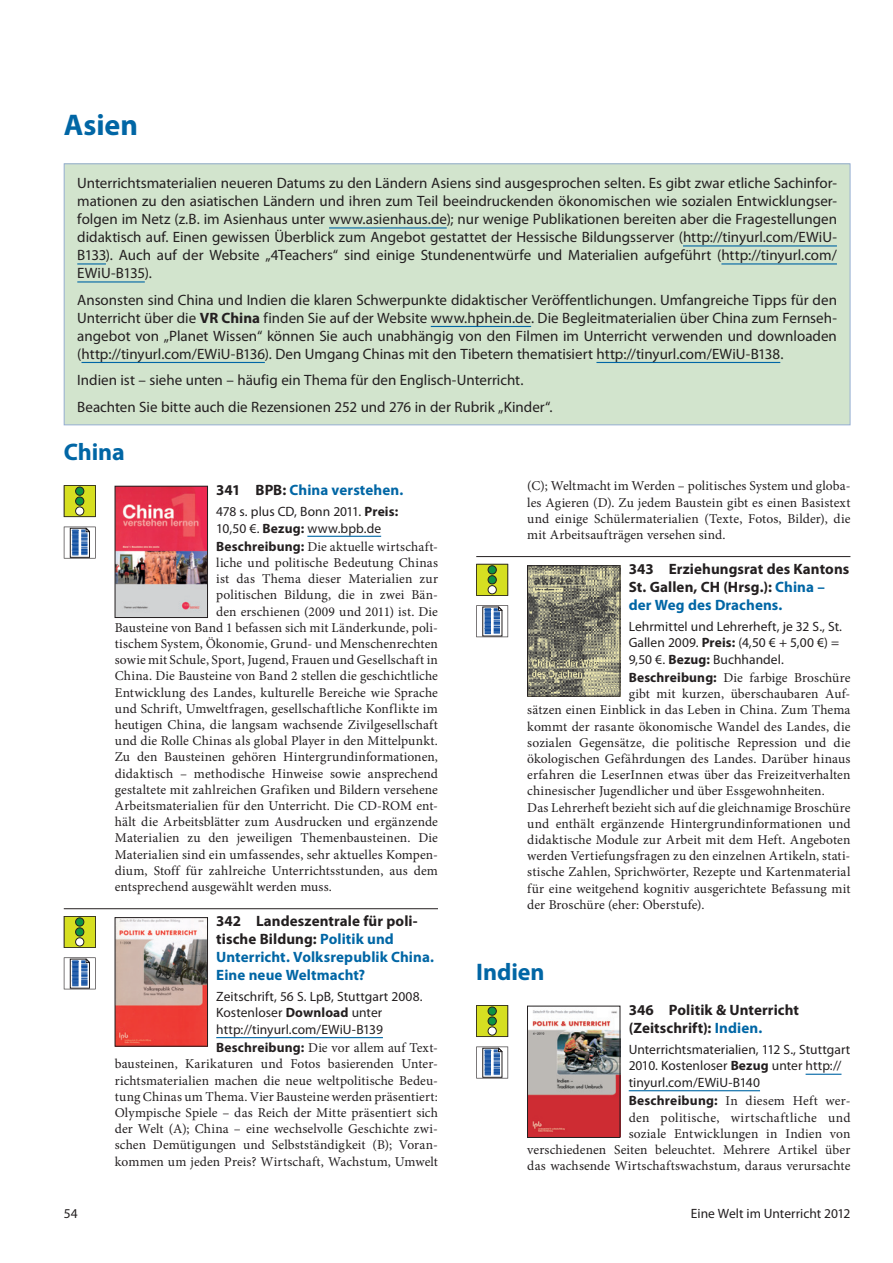
<style>
.page{position:relative;width:893px;height:1263px;background:#fff}
.page>*{position:absolute;margin:0;border:0;box-sizing:border-box;transform-origin:0 0}
.t1{font:700 30px "Myriad Pro";color:#0166a5}
.t2{font:700 24px "Myriad Pro";letter-spacing:-.005em;color:#0166a5}
.t3{font:15px/18px "Myriad Pro";color:#231f20;text-align:justify}
.t4{font:700 15px/18px "Myriad Pro";letter-spacing:.005em;color:#0166a5}
.t5{font:700 15px/18px "Myriad Pro";letter-spacing:.005em;color:#231f20}
.t6{font:13.5px/16.2px "Minion Pro";letter-spacing:.01em;color:#231f20;text-align:justify}
.t7{font:13.5px/16.5px "Myriad Pro";color:#231f20}
.s1{font-weight:700}
.s2{color:#231f20}
.s3{font-family:"Myriad Pro";font-weight:700}
.s4{color:#0166a5}
</style>
<div class="page">
<hr style="left:307px;top:536px;width:74px;height:1px;background:#0166a5">
<hr style="left:64px;top:908px;width:374px;height:1px;background:#231f20">
<hr style="left:216px;top:1037px;width:167px;height:1px;background:#0166a5">
<img style="left:117px;top:488px;width:89px;height:128px">
<div style="left:115px;top:486px;width:93px;height:132px;border:1px solid #231f20"></div>
<img style="left:117px;top:919px;width:89px;height:125px">
<div style="left:115px;top:917px;width:93px;height:129px;border:1px solid #231f20"></div>
<svg style="left:64px;top:517px;width:32px;height:1px"></svg>
<svg style="left:64px;top:485px;width:32px;height:32px"></svg>
<div style="left:64px;top:527px;width:33px;height:33px;background:#8c8a8a"></div>
<svg style="left:64px;top:527px;width:32px;height:31px"></svg>
<svg style="left:64px;top:916px;width:32px;height:32px"></svg>
<svg style="left:64px;top:989px;width:32px;height:1px"></svg>
<svg style="left:64px;top:957px;width:32px;height:32px"></svg>
<hr style="left:476px;top:556px;width:374px;height:1px;background:#231f20">
<hr style="left:806px;top:1074px;width:35px;height:1px;background:#0166a5">
<hr style="left:629px;top:1090px;width:131px;height:1px;background:#0166a5">
<img style="left:529px;top:567px;width:89px;height:127px">
<div style="left:527px;top:565px;width:93px;height:131px;border:1px solid #231f20"></div>
<img style="left:529px;top:1010px;width:89px;height:126px">
<div style="left:527px;top:1006px;width:93px;height:132px;border:1px solid #231f20"></div>
<svg style="left:508px;top:564px;width:1px;height:32px"></svg>
<svg style="left:476px;top:564px;width:32px;height:32px"></svg>
<svg style="left:476px;top:605px;width:33px;height:33px"></svg>
<svg style="left:476px;top:605px;width:32px;height:32px"></svg>
<svg style="left:508px;top:1005px;width:1px;height:32px"></svg>
<svg style="left:476px;top:1005px;width:32px;height:32px"></svg>
<svg style="left:476px;top:1046px;width:33px;height:33px"></svg>
<svg style="left:476px;top:1046px;width:32px;height:32px"></svg>
<div style="left:64px;top:164px;width:786px;height:261px;background:#d2e4cd"></div>
<hr style="left:329px;top:227px;width:118px;height:1px;background:#0166a5">
<hr style="left:683px;top:245px;width:154px;height:1px;background:#0166a5">
<svg style="left:77px;top:263px;width:29px;height:1px"></svg>
<hr style="left:721px;top:263px;width:116px;height:1px;background:#0166a5">
<hr style="left:77px;top:281px;width:68px;height:1px;background:#0166a5">
<hr style="left:431px;top:326px;width:100px;height:1px;background:#0166a5">
<hr style="left:82px;top:362px;width:183px;height:1px;background:#0166a5">
<hr style="left:596px;top:362px;width:184px;height:1px;background:#0166a5">
<div style="left:64px;top:163px;width:786px;height:262px;border:1px solid #97afd3"></div>
<h1 class="t1" style="left:64px;top:108px;width:76px">Asien</h1>
<p class="t3" style="left:77px;top:174px;width:761px">Unterrichtsmaterialien neueren Datums zu den Ländern Asiens sind ausgesprochen selten. Es gibt zwar etliche Sachinfor&shy;mationen zu den asiatischen Ländern und ihren zum Teil beeindruckenden ökonomischen wie sozialen Entwicklungser&shy;folgen im Netz (z.B. im Asienhaus unter www.asienhaus.de); nur wenige Publikationen bereiten aber die Fragestellungen didaktisch auf. Einen gewissen Überblick zum Angebot gestattet der Hessische Bildungsserver (http://tinyurl.com/EWiU-B133). Auch auf der Website „4Teachers“ sind einige Stundenentwürfe und Materialien aufgeführt (http://tinyurl.com/ EWiU-B135).</p>
<p class="t3" style="left:77px;top:291px;width:761px">Ansonsten sind China und Indien die klaren Schwerpunkte didaktischer Veröffentlichungen. Umfangreiche Tipps für den Unterricht über die <span class="s1">VR China</span> finden Sie auf der Website www.hphein.de. Die Begleitmaterialien über China zum Fernseh&shy;angebot von „Planet Wissen“ können Sie auch unabhängig von den Filmen im Unterricht verwenden und downloaden (http://tinyurl.com/EWiU-B136). Den Umgang Chinas mit den Tibetern thematisiert http://tinyurl.com/EWiU-B138.</p>
<p class="t3" style="left:77px;top:367px;width:477px;line-height:26.5px">Indien ist – siehe unten – häufig ein Thema für den Englisch-Unterricht.<br>Beachten Sie bitte auch die Rezensionen 252 und 276 in der Rubrik „Kinder“.</p>
<h2 class="t2" style="left:64px;top:439px;width:63px">China</h2>
<p class="t4" style="left:216px;top:481px;width:189px"><span class="s2">341 BPB:</span> China verstehen.</p>
<p class="t7" style="left:216px;top:503px;width:183px">478 s. plus CD, Bonn 2011. <span class="s1">Preis:<br></span>10,50 €. <span class="s1">Bezug:</span> www.bpb.de</p>
<p class="t6" style="left:216px;top:538px;width:223px"><span class="s3">Beschreibung:</span> Die aktuelle wirtschaft-</p>
<p class="t6" style="left:216px;top:555px;width:223px">liche und politische Bedeutung Chinas</p>
<p class="t6" style="left:216px;top:571px;width:223px">ist das Thema dieser Materialien zur</p>
<p class="t6" style="left:216px;top:587px;width:223px">politischen Bildung, die in zwei Bän-</p>
<p class="t6" style="left:216px;top:603px;width:223px">den erschienen (2009 und 2011) ist. Die</p>
<p class="t6" style="left:115px;top:619px;width:325px">Bausteine von Band 1 befassen sich mit Länderkunde, poli-</p>
<p class="t6" style="left:115px;top:636px;width:325px">tischem System, Ökonomie, Grund- und Menschenrechten</p>
<p class="t6" style="left:115px;top:652px;width:325px">sowie mit Schule, Sport, Jugend, Frauen und Gesellschaft in</p>
<p class="t6" style="left:115px;top:668px;width:325px">China. Die Bausteine von Band 2 stellen die geschichtliche</p>
<p class="t6" style="left:115px;top:684px;width:325px">Entwicklung des Landes, kulturelle Bereiche wie Sprache</p>
<p class="t6" style="left:115px;top:700px;width:325px">und Schrift, Umweltfragen, gesellschaftliche Konflikte im</p>
<p class="t6" style="left:115px;top:717px;width:325px">heutigen China, die langsam wachsende Zivilgesellschaft</p>
<p class="t6" style="left:115px;top:733px;width:325px">und die Rolle Chinas als global Player in den Mittelpunkt.</p>
<p class="t6" style="left:115px;top:749px;width:325px">Zu den Bausteinen gehören Hintergrundinformationen,</p>
<p class="t6" style="left:115px;top:765px;width:325px">didaktisch – methodische Hinweise sowie ansprechend</p>
<p class="t6" style="left:115px;top:781px;width:325px">gestaltete mit zahlreichen Grafiken und Bildern versehene</p>
<p class="t6" style="left:115px;top:798px;width:325px">Arbeitsmaterialien für den Unterricht. Die CD-ROM ent-</p>
<p class="t6" style="left:115px;top:814px;width:325px">hält die Arbeitsblätter zum Ausdrucken und ergänzende</p>
<p class="t6" style="left:115px;top:830px;width:325px">Materialien zu den jeweiligen Themenbausteinen. Die</p>
<p class="t6" style="left:115px;top:846px;width:325px">Materialien sind ein umfassendes, sehr aktuelles Kompen-</p>
<p class="t6" style="left:115px;top:862px;width:325px">dium, Stoff für zahlreiche Unterrichtsstunden, aus dem</p>
<p class="t6" style="left:115px;top:879px;width:219px">entsprechend ausgewählt werden muss.</p>
<p class="t4" style="left:216px;top:912px;width:219px"><span class="s2">342 Landeszentrale für poli&shy;tische Bildung:</span> Politik und<br>Unterricht. Volksrepublik China.<br>Eine neue Weltmacht?</p>
<p class="t7" style="left:216px;top:988px;width:208px">Zeitschrift, 56 S. LpB, Stuttgart 2008.<br>Kostenloser <span class="s1">Download</span> unter http://tinyurl.com/EWiU-B139</p>
<p class="t6" style="left:115px;top:1040px;width:325px;text-indent:101px"><span class="s3">Beschreibung:</span> Die vor allem auf Text&shy;bausteinen, Karikaturen und Fotos basierenden Unter&shy;richtsmaterialien machen die neue weltpolitische Bedeu&shy;tung Chinas um Thema. Vier Bausteine werden präsentiert:<br>Olympische Spiele – das Reich der Mitte präsentiert sich der Welt (A); China – eine wechselvolle Geschichte zwi&shy;schen Demütigungen und Selbstständigkeit (B); Voran&shy;kommen um jeden Preis? Wirtschaft, Wachstum, Umwelt</p>
<p class="t6" style="left:527px;top:478px;width:325px">(C); Weltmacht im Werden – politisches System und globa&shy;les Agieren (D). Zu jedem Baustein gibt es einen Basistext und einige Schülermaterialien (Texte, Fotos, Bilder), die mit Arbeitsaufträgen versehen sind.</p>
<p class="t5" style="left:629px;top:560px;width:222px">343 Erziehungsrat des Kantons<br>St. Gallen, CH (Hrsg.): <span class="s4">China – der Weg des Drachens.</span></p>
<p class="t7" style="left:629px;top:618px;width:215px">Lehrmittel und Lehrerheft, je 32 S., St.<br>Gallen 2009. <span class="s1">Preis:</span> (4,50 € + 5,00 €) =<br>9,50 €. <span class="s1">Bezug:</span> Buchhandel.</p>
<p class="t6" style="left:629px;top:670px;width:223px"><span class="s3">Beschreibung:</span> Die farbige Broschüre</p>
<p class="t6" style="left:629px;top:686px;width:223px">gibt mit kurzen, überschaubaren Auf-</p>
<p class="t6" style="left:527px;top:702px;width:325px">sätzen einen Einblick in das Leben in China. Zum Thema</p>
<p class="t6" style="left:527px;top:718px;width:325px">kommt der rasante ökonomische Wandel des Landes, die</p>
<p class="t6" style="left:527px;top:734px;width:325px">sozialen Gegensätze, die politische Repression und die</p>
<p class="t6" style="left:527px;top:751px;width:325px">ökologischen Gefährdungen des Landes. Darüber hinaus</p>
<p class="t6" style="left:527px;top:767px;width:325px">erfahren die LeserInnen etwas über das Freizeitverhalten</p>
<p class="t6" style="left:527px;top:783px;width:299px">chinesischer Jugendlicher und über Essgewohnheiten.</p>
<p class="t6" style="left:527px;top:799px;width:325px">Das Lehrerheft bezieht sich auf die gleichnamige Broschüre</p>
<p class="t6" style="left:527px;top:815px;width:325px">und enthält ergänzende Hintergrundinformationen und</p>
<p class="t6" style="left:527px;top:832px;width:325px">didaktische Module zur Arbeit mit dem Heft. Angeboten</p>
<p class="t6" style="left:527px;top:848px;width:325px">werden Vertiefungsfragen zu den einzelnen Artikeln, stati-</p>
<p class="t6" style="left:527px;top:864px;width:325px">stische Zahlen, Sprichwörter, Rezepte und Kartenmaterial</p>
<p class="t6" style="left:527px;top:880px;width:325px">für eine weitgehend kognitiv ausgerichtete Befassung mit</p>
<p class="t6" style="left:527px;top:896px;width:179px">der Broschüre (eher: Oberstufe).</p>
<h2 class="t2" style="left:476px;top:959px;width:70px">Indien</h2>
<p class="t5" style="left:629px;top:1001px;width:172px">346 Politik &amp; Unterricht (Zeitschrift): <span class="s4">Indien.</span></p>
<p class="t7" style="left:629px;top:1041px;width:223px">Unterrichtsmaterialien, 112 S., Stuttgart<br>2010. Kostenloser <span class="s1">Bezug</span> unter http:// tinyurl.com/EWiU-B140</p>
<p class="t6" style="left:527px;top:1093px;width:325px;text-align:right"><span class="s3">Beschreibung:</span> In diesem Heft wer-<br>den politische, wirtschaftliche und<br>soziale Entwicklungen in Indien von<br>verschiedenen Seiten beleuchtet. Mehrere Artikel über das wachsende Wirtschaftswachstum, daraus verursachte</p>
<p class="t7" style="left:64px;top:1205px;width:15px">54</p>
<p class="t7" style="left:691px;top:1205px;width:161px">Eine Welt im Unterricht 2012</p>
</div>
